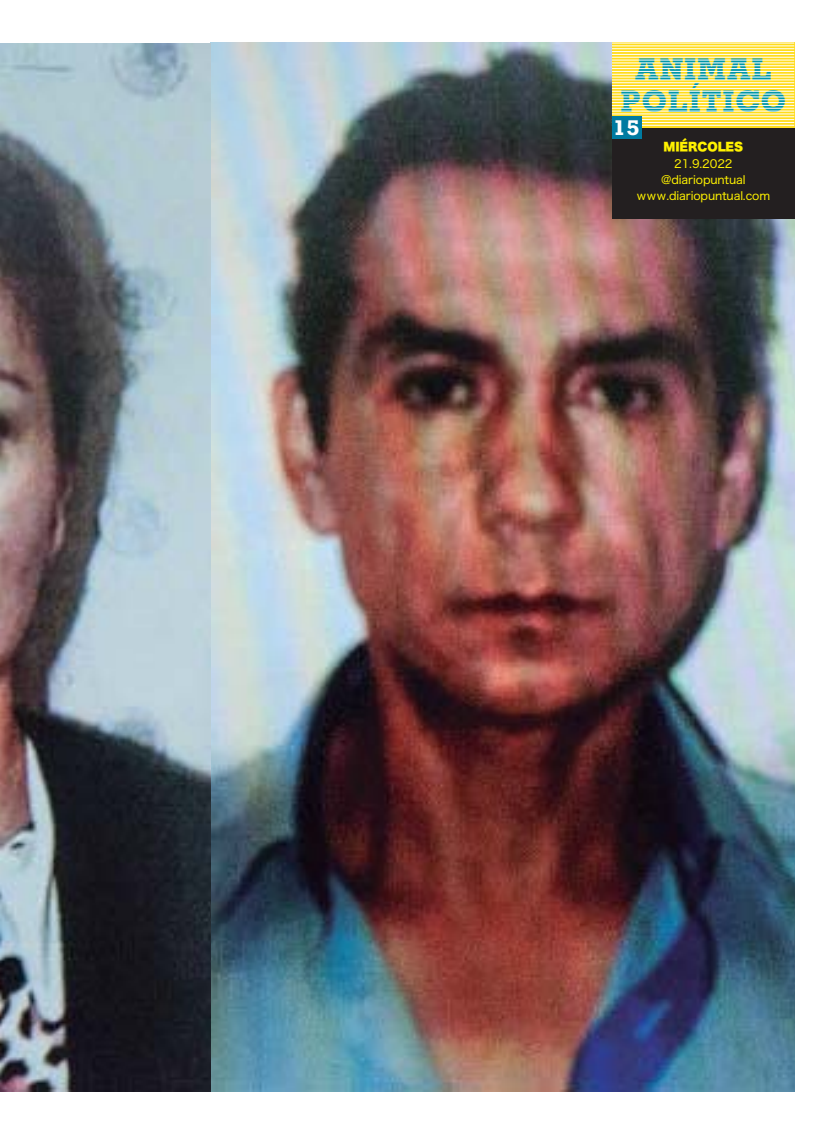
<style>
.page{position:relative;width:837px;height:1134px;background:#fff}
.page>*{position:absolute;margin:0;border:0;box-sizing:border-box;transform-origin:0 0}
.t1{font:700 30px/32.3px "Geometric Slab 703 BT Xtra";letter-spacing:.05em;color:#0097a7;text-align:center}
.t2{font:700 20px "Rockwell";color:#fff}
.t3{font:11.3px/16.4px "Hiragino Sans W4 90 msp RKSJ H";letter-spacing:-.01em;color:#fff200;text-align:center}
.t4{font:11.3px "Hiragino Sans W9 90 msp RKSJ H";letter-spacing:-.01em;color:#fff200}
</style>
<div class="page">
<img style="left:0;top:43px;width:794px;height:1048px">
<svg style="left:612px;top:44px;width:182px;height:84px;background:#fee03a"></svg>
<div style="left:612px;top:128px;width:182px;height:91px;background:#231f20"></div>
<hr style="left:611px;top:88px;width:183px;height:1px;background:#fff">
<hr style="left:611px;top:91px;width:183px;height:1px;background:#fff">
<hr style="left:611px;top:94px;width:183px;height:1px;background:#fff">
<hr style="left:611px;top:96px;width:183px;height:1px;background:#fff">
<hr style="left:611px;top:99px;width:183px;height:1px;background:#fff">
<hr style="left:611px;top:102px;width:183px;height:1px;background:#fff">
<hr style="left:611px;top:105px;width:183px;height:1px;background:#fff">
<hr style="left:611px;top:108px;width:183px;height:1px;background:#fff">
<hr style="left:611px;top:111px;width:183px;height:1px;background:#fff">
<hr style="left:611px;top:113px;width:183px;height:1px;background:#fff">
<hr style="left:611px;top:116px;width:183px;height:1px;background:#fff">
<hr style="left:611px;top:119px;width:183px;height:1px;background:#fff">
<hr style="left:611px;top:122px;width:183px;height:1px;background:#fff">
<hr style="left:611px;top:125px;width:183px;height:1px;background:#fff">
<hr style="left:611px;top:43px;width:183px;height:1px;background:#fff">
<hr style="left:611px;top:45px;width:183px;height:1px;background:#fff">
<hr style="left:611px;top:48px;width:183px;height:1px;background:#fff">
<hr style="left:611px;top:51px;width:183px;height:1px;background:#fff">
<hr style="left:611px;top:54px;width:183px;height:1px;background:#fff">
<hr style="left:611px;top:57px;width:183px;height:1px;background:#fff">
<hr style="left:611px;top:60px;width:183px;height:1px;background:#fff">
<hr style="left:611px;top:62px;width:183px;height:1px;background:#fff">
<hr style="left:611px;top:65px;width:183px;height:1px;background:#fff">
<hr style="left:611px;top:68px;width:183px;height:1px;background:#fff">
<hr style="left:611px;top:71px;width:183px;height:1px;background:#fff">
<hr style="left:611px;top:74px;width:183px;height:1px;background:#fff">
<hr style="left:611px;top:77px;width:183px;height:1px;background:#fff">
<hr style="left:611px;top:79px;width:183px;height:1px;background:#fff">
<hr style="left:611px;top:82px;width:183px;height:1px;background:#fff">
<hr style="left:611px;top:85px;width:183px;height:1px;background:#fff">
<div style="left:612px;top:116px;width:29px;height:23px;background:#007ba1"></div>
<h1 class="t1" style="left:620px;top:53px;width:166px">ANIMAL<br>POLÍTICO</h1>
<h2 class="t2" style="left:613px;top:121px;width:28px">15</h2>
<p class="t4" style="left:663px;top:143px;width:81px">MIÉRCOLES</p>
<p class="t3" style="left:636px;top:157px;width:135px">21.9.2022 @diariopuntual www.diariopuntual.com</p>
</div>
